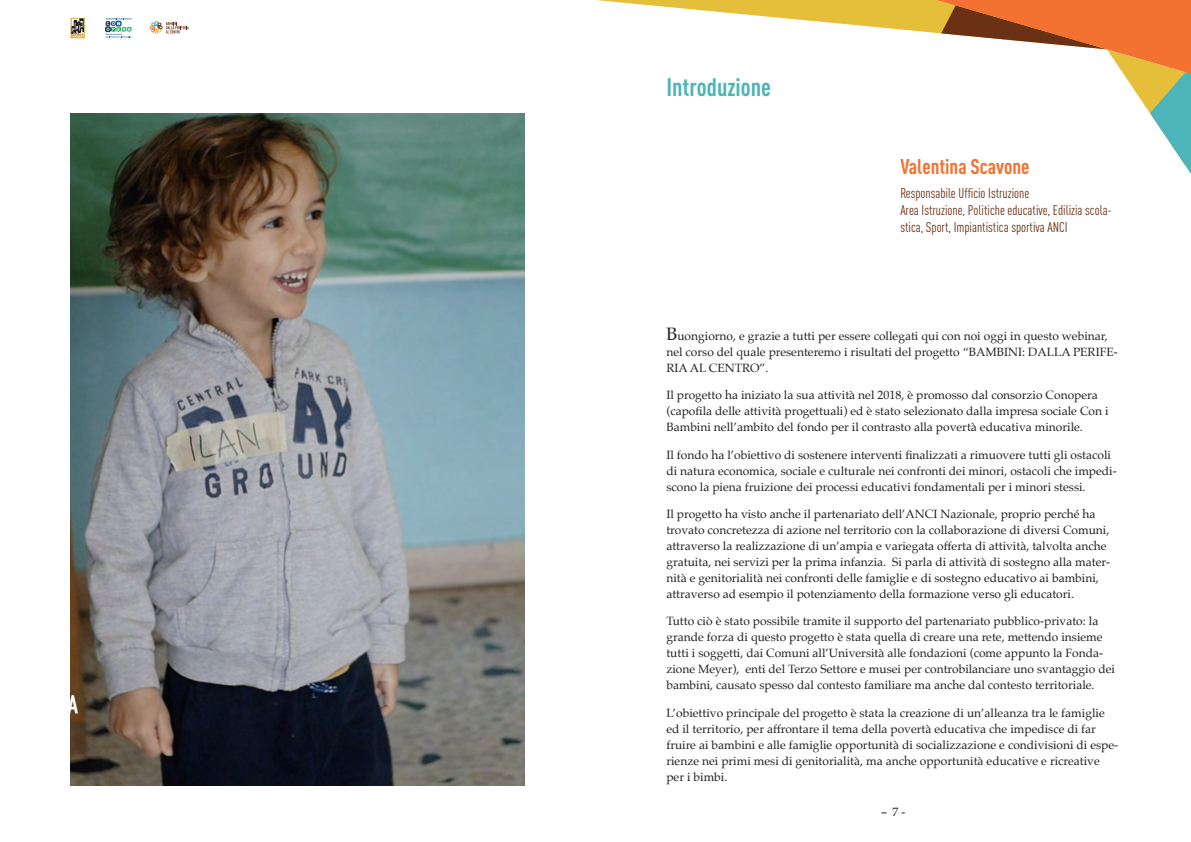
<style>
.page{position:relative;width:1191px;height:842px;background:#fff}
.page>*{position:absolute;margin:0;border:0;box-sizing:border-box;transform-origin:0 0}
.t1{font:700 25px "FFDIN Pro Cond";color:#4db5b9}
.t2{font:700 21px "FFDIN Pro Cond";color:#f37131}
.t3{font:14px/16.8px "FFDIN Pro Cond";color:#6a3115}
.t4{font:12px/16px "Palatino";color:#231f20}
.t5{font:12px "Palatino";color:#231f20;scale:1.65 1}
.s1{font-size:18px}
</style>
<div class="page">
<svg style="left:596px;top:0;width:595px;height:174px"></svg>
<svg style="left:150px;top:21px;width:39px;height:13px"></svg>
<svg style="left:105px;top:18px;width:27px;height:20px"></svg>
<svg style="left:72px;top:19px;width:11px;height:18px"></svg>
<img style="left:71px;top:113px;width:453px;height:672px">
<h1 class="t1" style="left:666px;top:68px;width:106px">Introduzione</h1>
<h2 class="t2" style="left:900px;top:151px;width:131px">Valentina Scavone</h2>
<p class="t3" style="left:900px;top:184px;width:213px">Responsabile Ufficio Istruzione<br>Area Istruzione, Politiche educative, Edilizia scola&shy;stica, Sport, Impiantistica sportiva ANCI</p>
<p class="t4" style="left:666px;top:328px;width:453px"><span class="s1">B</span>uongiorno, e grazie a tutti per essere collegati qui con noi oggi in questo webinar, nel corso del quale presenteremo i risultati del progetto “BAMBINI: DALLA PERIFE-<br>RIA AL CENTRO”.</p>
<p class="t4" style="left:666px;top:387px;width:443px">Il progetto ha iniziato la sua attività nel 2018, è promosso dal consorzio Conopera (capofila delle attività progettuali) ed è stato selezionato dalla impresa sociale Con i<br>Bambini nell’ambito del fondo per il contrasto alla povertà educativa minorile.</p>
<p class="t4" style="left:666px;top:446px;width:452px">Il fondo ha l’obiettivo di sostenere interventi finalizzati a rimuovere tutti gli ostacoli di natura economica, sociale e culturale nei confronti dei minori, ostacoli che impedi&shy;scono la piena fruizione dei processi educativi fondamentali per i minori stessi.</p>
<p class="t4" style="left:666px;top:506px;width:445px">Il progetto ha visto anche il partenariato dell’ANCI Nazionale, proprio perché ha trovato concretezza di azione nel territorio con la collaborazione di diversi Comuni, attraverso la realizzazione di un’ampia e variegata offerta di attività, talvolta anche gratuita, nei servizi per la prima infanzia. Si parla di attività di sostegno alla mater&shy;nità e genitorialità nei confronti delle famiglie e di sostegno educativo ai bambini, attraverso ad esempio il potenziamento della formazione verso gli educatori.</p>
<p class="t4" style="left:666px;top:613px;width:450px">Tutto ciò è stato possibile tramite il supporto del partenariato pubblico-privato: la grande forza di questo progetto è stata quella di creare una rete, mettendo insieme tutti i soggetti, dai Comuni all’Università alle fondazioni (come appunto la Fonda&shy;zione Meyer), enti del Terzo Settore e musei per controbilanciare uno svantaggio dei bambini, causato spesso dal contesto familiare ma anche dal contesto territoriale.</p>
<p class="t4" style="left:666px;top:704px;width:453px">L’obiettivo principale del progetto è stata la creazione di un’alleanza tra le famiglie ed il territorio, per affrontare il tema della povertà educativa che impedisce di far fruire ai bambini e alle famiglie opportunità di socializzazione e condivisioni di espe&shy;rienze nei primi mesi di genitorialità, ma anche opportunità educative e ricreative per i bimbi.</p>
<p class="t5" style="left:881px;top:802px;width:16px">- 7 -</p>
</div>
